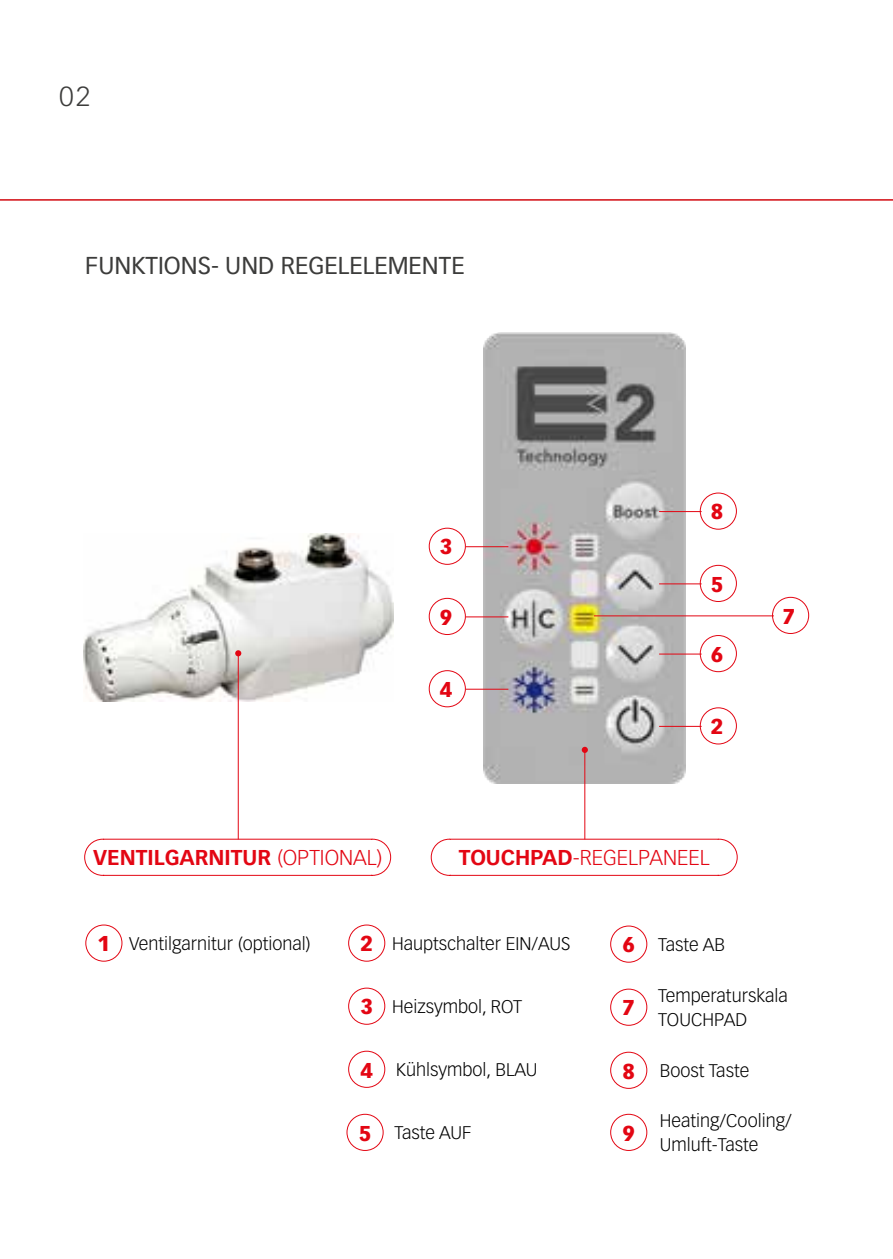
<style>
.page{position:relative;width:893px;height:1259px;background:#fff}
.page>*{position:absolute;margin:0;border:0;box-sizing:border-box;transform-origin:0 0}
.t1{font:300 27px "Vectora LT Pro";color:#3c3c3b}
.t2{font:24px "Vectora LT Pro";color:#3c3c3b}
.t3{font:700 21px "Vectora LT Pro";color:#e30613}
.t4{font:300 21px "Vectora LT Pro";color:#e30613}
.t5{font:900 21px "Vectora LT Pro";color:#e30613}
.t6{font:300 18px/24px "Vectora LT Pro";color:#000}
.s1{font-weight:300}
.s2{font-weight:700}
.s3{font-weight:900;font-size:21px;color:#e30613}
</style>
<div class="page">
<hr style="left:0;top:199px;width:893px;height:2px;background:#d20a11">
<div style="left:348px;top:987px;width:37px;height:37px;border:1px solid #e30613;border-radius:50%"></div>
<div style="left:348px;top:924px;width:37px;height:37px;border:1px solid #e30613;border-radius:50%"></div>
<div style="left:85px;top:924px;width:37px;height:37px;border:1px solid #e30613;border-radius:50%"></div>
<svg style="left:430px;top:838px;width:308px;height:38px"></svg>
<div style="left:348px;top:1050px;width:37px;height:38px;border:1px solid #e30613;border-radius:50%"></div>
<div style="left:610px;top:1051px;width:37px;height:38px;border:1px solid #e30613;border-radius:50%"></div>
<div style="left:610px;top:1113px;width:37px;height:38px;border:1px solid #e30613;border-radius:50%"></div>
<div style="left:346px;top:1113px;width:38px;height:38px;border:1px solid #e30613;border-radius:50%"></div>
<div style="left:610px;top:925px;width:37px;height:37px;border:1px solid #e30613;border-radius:50%"></div>
<div style="left:610px;top:988px;width:37px;height:37px;border:1px solid #e30613;border-radius:50%"></div>
<img style="left:483px;top:332px;width:202px;height:451px">
<svg style="left:84px;top:838px;width:308px;height:38px"></svg>
<hr style="left:584px;top:750px;width:1px;height:89px;background:#e30613">
<img style="left:83px;top:534px;width:310px;height:167px">
<hr style="left:238px;top:653px;width:1px;height:186px;background:#e30613">
<svg style="left:235px;top:650px;width:6px;height:6px"></svg>
<svg style="left:582px;top:747px;width:6px;height:6px"></svg>
<div style="left:772px;top:597px;width:37px;height:37px;border:1px solid #e30613;border-radius:50%"></div>
<hr style="left:594px;top:615px;width:180px;height:1px;background:#e30613">
<div style="left:700px;top:565px;width:37px;height:37px;border:1px solid #e30613;border-radius:50%"></div>
<hr style="left:659px;top:583px;width:43px;height:1px;background:#e30613">
<div style="left:700px;top:635px;width:37px;height:37px;border:1px solid #e30613;border-radius:50%"></div>
<hr style="left:659px;top:653px;width:43px;height:1px;background:#e30613">
<div style="left:700px;top:707px;width:37px;height:37px;border:1px solid #e30613;border-radius:50%"></div>
<hr style="left:659px;top:726px;width:43px;height:1px;background:#e30613">
<div style="left:429px;top:528px;width:37px;height:37px;border:1px solid #e30613;border-radius:50%"></div>
<hr style="left:466px;top:546px;width:42px;height:1px;background:#e30613">
<div style="left:429px;top:598px;width:37px;height:37px;border:1px solid #e30613;border-radius:50%"></div>
<hr style="left:466px;top:616px;width:42px;height:1px;background:#e30613">
<div style="left:429px;top:670px;width:37px;height:37px;border:1px solid #e30613;border-radius:50%"></div>
<hr style="left:466px;top:688px;width:42px;height:1px;background:#e30613">
<div style="left:700px;top:492px;width:37px;height:38px;border:1px solid #e30613;border-radius:50%"></div>
<hr style="left:659px;top:511px;width:43px;height:1px;background:#e30613">
<h1 class="t1" style="left:60px;top:80px;width:32px">02</h1>
<h2 class="t2" style="left:85px;top:251px;width:381px">FUNKTIONS- UND REGELELEMENTE</h2>
<p class="t3" style="left:93px;top:845px;width:291px">VENTILGARNITUR <span class="s1">(OPTIONAL)</span></p>
<p class="t5" style="left:440px;top:534px;width:14px">3</p>
<p class="t5" style="left:440px;top:604px;width:14px">9</p>
<p class="t5" style="left:440px;top:676px;width:14px">4</p>
<p class="t5" style="left:711px;top:499px;width:14px">8</p>
<p class="t5" style="left:711px;top:571px;width:14px">5</p>
<p class="t5" style="left:711px;top:641px;width:14px">6</p>
<p class="t5" style="left:711px;top:713px;width:14px">2</p>
<p class="t4" style="left:459px;top:845px;width:252px"><span class="s2">TOUCHPAD</span>-REGELPANEEL</p>
<p class="t5" style="left:783px;top:603px;width:14px">7</p>
<p class="t5" style="left:98px;top:930px;width:14px">1</p>
<p class="t5" style="left:360px;top:930px;width:14px">2</p>
<p class="t6" style="left:129px;top:931px;width:183px">Ventilgarnitur (optional)</p>
<p class="t6" style="left:392px;top:931px;width:180px">Hauptschalter EIN/AUS</p>
<p class="t5" style="left:360px;top:993px;width:14px">3</p>
<p class="t6" style="left:392px;top:994px;width:132px">Heizsymbol, ROT</p>
<p class="t5" style="left:622px;top:931px;width:14px">6</p>
<p class="t5" style="left:622px;top:994px;width:14px">7</p>
<p class="t6" style="left:658px;top:932px;width:69px">Taste AB</p>
<p class="t6" style="left:658px;top:983px;width:131px">Temperaturskala<br>TOUCHPAD</p>
<p class="t6" style="left:360px;top:1058px;width:178px"><span class="s3">4</span> Kühlsymbol, BLAU</p>
<p class="t6" style="left:622px;top:1059px;width:128px"><span class="s3">8</span> Boost Taste</p>
<p class="t5" style="left:359px;top:1120px;width:14px">5</p>
<p class="t6" style="left:395px;top:1121px;width:79px">Taste AUF</p>
<p class="t5" style="left:622px;top:1120px;width:14px">9</p>
<p class="t6" style="left:660px;top:1108px;width:133px">Heating/Cooling/<br>Umluft-Taste</p>
</div>
